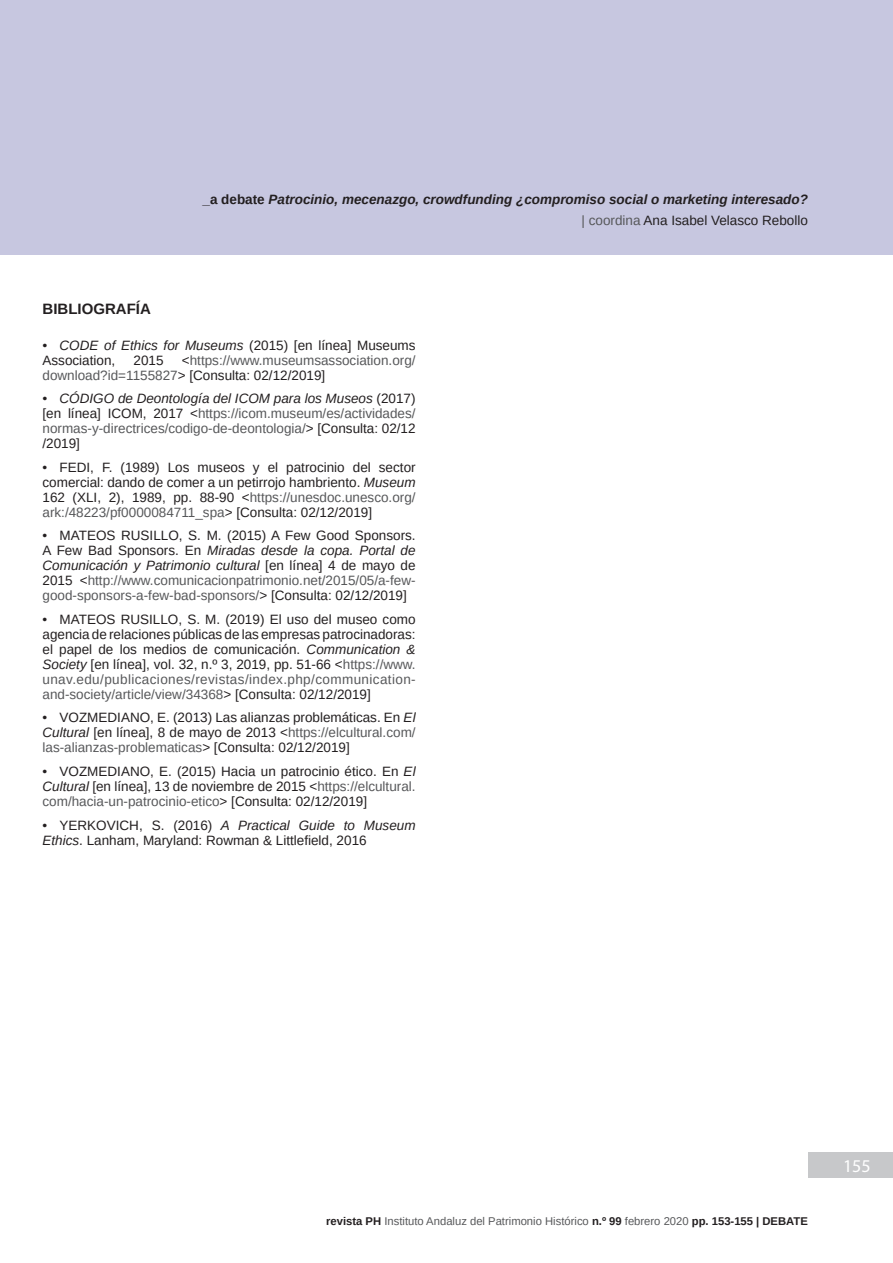
<style>
.page{position:relative;width:893px;height:1263px;background:#fff}
.page>*{position:absolute;margin:0;border:0;box-sizing:border-box;transform-origin:0 0}
.t1{font:18px "Myriad Pro";color:#fff}
.Bibliografia_título{font:700 15px "Arimo";color:#231f20}
.t2{font:13.5px/15px "Arimo";color:#231f20;text-align:justify}
.t3{font:13.5px/15px "Arimo";color:#57585a}
.t4{font:italic 700 13.5px/21px "Arimo";color:#231f20;text-align:right}
.t5{font:11.25px "Arimo";color:#57585a}
.s1{font-style:normal}
.s2{font-weight:400;font-style:normal;color:#57585a}
.s3{font-weight:400;font-style:normal}
.s4{font-style:italic}
.s5{color:#231f20}
.s6{font-style:italic;color:#231f20}
.s7{color:#57585a}
.s8{font-weight:700;color:#231f20}
</style>
<div class="page">
<div style="left:0;top:0;width:893px;height:255px;background:#c7c7e0"></div>
<div style="left:808px;top:1152px;width:85px;height:26px;background:#c7c8ca"></div>
<p class="t4" style="left:203px;top:189px;width:607px"><span class="s1">_a debate</span> Patrocinio, mecenazgo, crowdfunding ¿compromiso social o marketing interesado? <span class="s2">| coordina</span> <span class="s3">Ana Isabel Velasco Rebollo</span></p>
<p class="Bibliografia_título" style="left:43px;top:298px;width:110px">BIBLIOGRAFÍA</p>
<p class="t2" style="left:43px;top:338px;width:375px"><span class="s4">• CODE of Ethics for Museums</span> (2015) [en línea] Museums<br>Association,</p>
<p class="t3" style="left:43px;top:353px;width:375px;text-indent:139px"><span class="s5">&lt;</span>https://www.museumsassociation.org/ download?id=1155827<span class="s5">&gt; [Consulta: 02/12/2019]</span></p>
<p class="t3" style="left:43px;top:391px;width:375px;text-align:justify"><span class="s6">• CÓDIGO de Deontología del ICOM para los Museos</span> <span class="s5">(2017) [en línea] ICOM, 2017 &lt;</span>https://icom.museum/es/actividades/ normas-y-directrices/codigo-de-deontologia/<span class="s5">&gt; [Consulta: 02/12 /2019]</span></p>
<p class="t2" style="left:43px;top:460px;width:375px">• FEDI, F. (1989) Los museos y el patrocinio del sector comercial: dando de comer a un petirrojo hambriento. <span class="s4">Museum </span>162 (XLI, 2), 1989, pp. 88-90 &lt;<span class="s7">https://unesdoc.unesco.org/ ark:/48223/pf0000084711_spa</span>&gt; [Consulta: 02/12/2019]</p>
<p class="t2" style="left:43px;top:528px;width:375px">• MATEOS RUSILLO, S. M. (2015) A Few Good Sponsors.<br>A Few Bad Sponsors. En <span class="s4">Miradas desde la copa. Portal de Comunicación y Patrimonio cultural</span> [en línea] 4 de mayo de 2015 &lt;<span class="s7">http://www.comunicacionpatrimonio.net/2015/05/a-few&shy;good-sponsors-a-few-bad-sponsors/</span>&gt; [Consulta: 02/12/2019]</p>
<p class="t2" style="left:43px;top:612px;width:375px">• MATEOS RUSILLO, S. M. (2019) El uso del museo como agencia de relaciones públicas de las empresas patrocinadoras: el papel de los medios de comunicación. <span class="s4">Communication &amp; Society</span> [en línea], vol. 32, n.º 3, 2019, pp. 51-66 &lt;<span class="s7">https://www. unav.edu/publicaciones/revistas/index.php/communication&shy;and-society/article/view/34368</span>&gt; [Consulta: 02/12/2019]</p>
<p class="t2" style="left:43px;top:710px;width:375px">• VOZMEDIANO, E. (2013) Las alianzas problemáticas. En <span class="s4">El Cultural</span> [en línea], 8 de mayo de 2013 &lt;<span class="s7">https://elcultural.com/ las-alianzas-problematicas</span>&gt; [Consulta: 02/12/2019]</p>
<p class="t2" style="left:43px;top:764px;width:375px">• VOZMEDIANO, E. (2015) Hacia un patrocinio ético. En <span class="s4">El Cultural</span> [en línea], 13 de noviembre de 2015 &lt;<span class="s7">https://elcultural. com/hacia-un-patrocinio-etico</span>&gt; [Consulta: 02/12/2019]</p>
<p class="t2" style="left:43px;top:817px;width:375px">• YERKOVICH, S. (2016) <span class="s4">A Practical Guide to Museum<br>Ethics</span>. Lanham, Maryland: Rowman &amp; Littlefield, 2016</p>
<p class="t2" style="left:134px;top:353px;width:32px">2015</p>
<p class="t5" style="left:326px;top:1213px;width:483px"><span class="s8">revista PH</span> Instituto Andaluz del Patrimonio Histórico <span class="s8">n.º 99</span> febrero 2020 <span class="s8">pp. 153-155 | DEBATE</span></p>
<h1 class="t1" style="left:843px;top:1155px;width:29px">155</h1>
</div>
